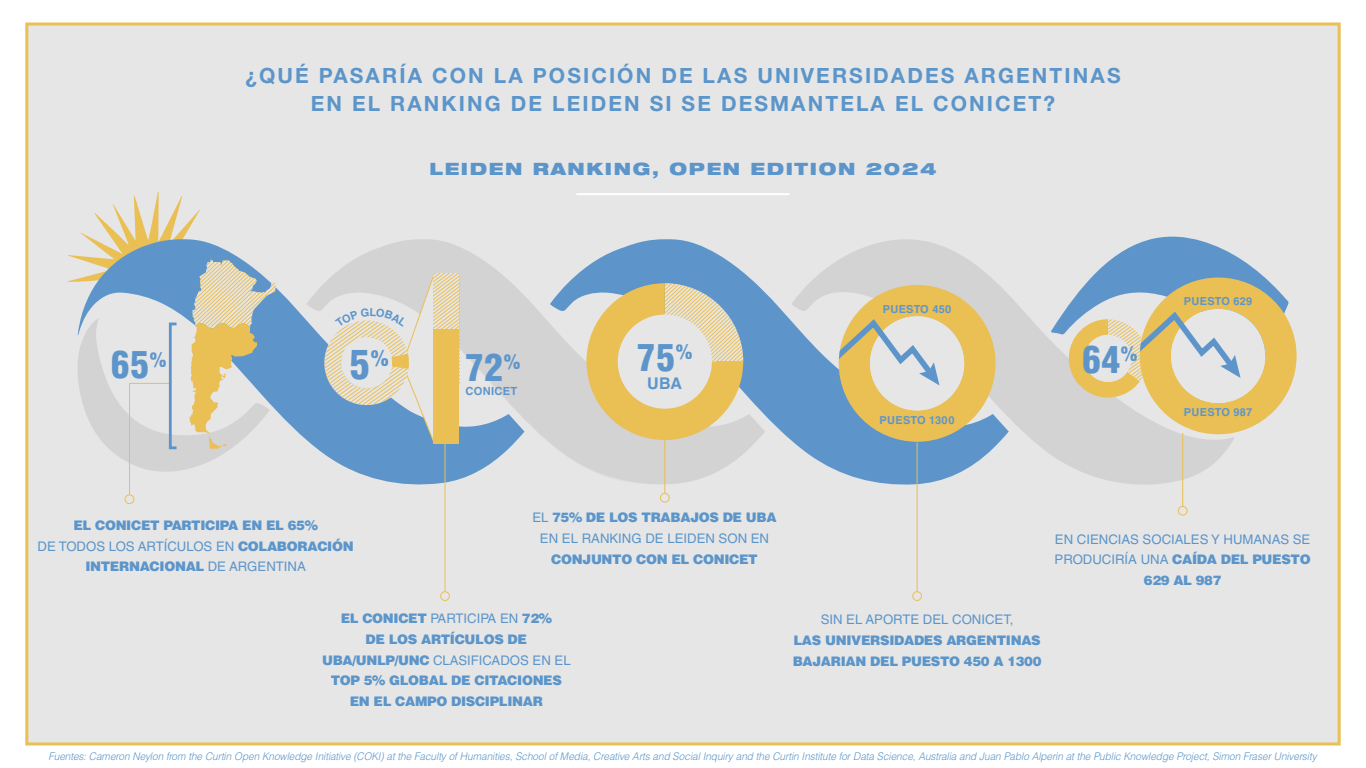
<style>
.page{position:relative;width:1366px;height:768px;background:#fff}
.page>*{position:absolute;margin:0;border:0;box-sizing:border-box;transform-origin:0 0}
.t1{font:900 condensed 39.6px "Helvetica LT Std";color:#5d95cb}
.t2{font:900 condensed 36.7px "Helvetica LT Std";letter-spacing:.025em;color:#5d95cb}
.t3{font:700 21px/28px "Helvetica Neue LT Std";letter-spacing:.1em;color:#5b95ca;text-align:center}
.t4{font:900 condensed 19.9px "Helvetica LT Std";color:#5d95cb}
.t5{font:900 expanded 17px "Helvetica Neue LT Std";letter-spacing:.1em;color:#5b95ca}
.t6{font:700 16.1px "Helvetica LT Std";color:#5d95cb}
.t7{font:900 13.2px/20.7px "Helvetica LT Std";letter-spacing:-.025em;color:#5b95ca;text-align:center}
.t8{font:13.2px/20.7px "Helvetica LT Std";color:#5b95ca;text-align:center}
.t9{font:700 11.2px "Helvetica LT Std";letter-spacing:.025em;color:#5d95cb}
.t10{font:700 11px "Helvetica LT Std";letter-spacing:.025em;color:#5d95cb}
.t11{font:italic 300 10.6px "Helvetica LT Std";letter-spacing:-.005em;color:#5b95ca;scale:.95 1}
.s1{font-weight:400}
.s2{font-weight:900}
</style>
<div class="page">
<div style="left:25px;top:22px;width:1316px;height:724px;background:#e6e6e6;border:3px solid #eabf54"></div>
<svg style="left:559px;top:239px;width:232px;height:247px"></svg>
<svg style="left:276px;top:239px;width:245px;height:249px"></svg>
<svg style="left:791px;top:239px;width:443px;height:252px"></svg>
<svg style="left:361px;top:293px;width:294px;height:191px;fill:#d3d3d3"></svg>
<hr style="left:576px;top:193px;width:214px;height:2px;background:#fff">
<div style="left:125px;top:494px;width:9px;height:10px;border:1px solid #eabf54;border-radius:50%"></div>
<svg style="left:68px;top:191px;width:208px;height:305px"></svg>
<div style="left:169px;top:323px;width:9px;height:126px;border:3px solid #5d95cb"></div>
<svg style="left:586px;top:283px;width:157px;height:157px"></svg>
<svg style="left:839px;top:285px;width:157px;height:157px"></svg>
<div style="left:440px;top:591px;width:10px;height:10px;border:1px solid #eabf54;border-radius:50%"></div>
<hr style="left:445px;top:440px;width:1px;height:152px;background:#eabf54">
<div style="left:912px;top:591px;width:10px;height:10px;border:1px solid #eabf54;border-radius:50%"></div>
<hr style="left:917px;top:442px;width:1px;height:150px;background:#eabf54">
<div style="left:660px;top:493px;width:10px;height:10px;border:1px solid #eabf54;border-radius:50%"></div>
<hr style="left:664px;top:440px;width:1px;height:53px;background:#eabf54">
<div style="left:1178px;top:506px;width:10px;height:10px;border:1px solid #eabf54;border-radius:50%"></div>
<hr style="left:1182px;top:433px;width:1px;height:73px;background:#eabf54">
<svg style="left:1051px;top:236px;width:246px;height:198px"></svg>
<svg style="left:320px;top:274px;width:139px;height:169px"></svg>
<h3 class="t3" style="left:245px;top:61px;width:877px">¿QUÉ PASARÍA CON LA POSICIÓN DE LAS UNIVERSIDADES ARGENTINAS<br>EN EL RANKING DE LEIDEN SI SE DESMANTELA EL CONICET?</h3>
<p class="t5" style="left:430px;top:157px;width:508px">LEIDEN RANKING, OPEN EDITION 2024</p>
<h2 class="t2" style="left:111px;top:342px;width:57px">65<sup>%</sup></h2>
<h2 class="t2" style="left:637px;top:334px;width:57px">75<sup>%</sup></h2>
<h1 class="t1" style="left:350px;top:339px;width:40px">5<sup>%</sup></h1>
<h2 class="t2" style="left:465px;top:344px;width:39px">72</h2>
<h3 class="t4" style="left:504px;top:349px;width:18px">%</h3>
<p class="t9" style="left:465px;top:384px;width:54px">CONICET</p>
<p class="t6" style="left:647px;top:373px;width:37px">UBA</p>
<p class="t10" style="left:883px;top:303px;width:70px">PUESTO 450</p>
<p class="t10" style="left:880px;top:413px;width:76px">PUESTO 1300</p>
<h2 class="t2" style="left:1082px;top:336px;width:57px">64<sup>%</sup></h2>
<p class="t10" style="left:1184px;top:295px;width:70px">PUESTO 629</p>
<p class="t10" style="left:1184px;top:406px;width:70px">PUESTO 987</p>
<p class="t7" style="left:38px;top:515px;width:318px">EL CONICET PARTICIPA EN EL 65%<br><span class="s1">DE TODOS LOS ARTÍCULOS EN</span> COLABORACIÓN<br>INTERNACIONAL <span class="s1">DE ARGENTINA</span></p>
<p class="t8" style="left:532px;top:507px;width:246px">EL <span class="s2">75% DE LOS TRABAJOS DE UBA<br></span>EN EL RANKING DE LEIDEN SON EN</p>
<p class="t7" style="left:551px;top:548px;width:208px">CONJUNTO CON EL CONICET</p>
<p class="t7" style="left:322px;top:608px;width:250px">EL CONICET <span class="s1">PARTICIPA EN</span> 72%<br>DE LOS ARTÍCULOS DE<br>UBA/UNLP/UNC <span class="s1">CLASIFICADOS EN EL<br></span>TOP 5% GLOBAL DE CITACIONES<br>EN EL CAMPO DISCIPLINAR</p>
<p class="t8" style="left:821px;top:609px;width:194px">SIN EL APORTE DEL CONICET,</p>
<p class="t7" style="left:793px;top:630px;width:250px;text-align:left">LAS UNIVERSIDADES ARGENTINAS<br>BAJARIAN DEL PUESTO 450 A 1300</p>
<p class="t8" style="left:1055px;top:528px;width:258px">EN CIENCIAS SOCIALES Y HUMANAS SE<br>PRODUCIRÍA UNA <span class="s2">CAÍDA DEL PUESTO<br>629 AL 987</span></p>
<p class="t11" style="left:48px;top:750px;width:1337px">Fuentes: Cameron Neylon from the Curtin Open Knowledge Initiative (COKI) at the Faculty of Humanities, School of Media, Creative Arts and Social Inquiry and the Curtin Institute for Data Science, Australia and Juan Pablo Alperin at the Public Knowledge Project, Simon Fraser University</p>
</div>
